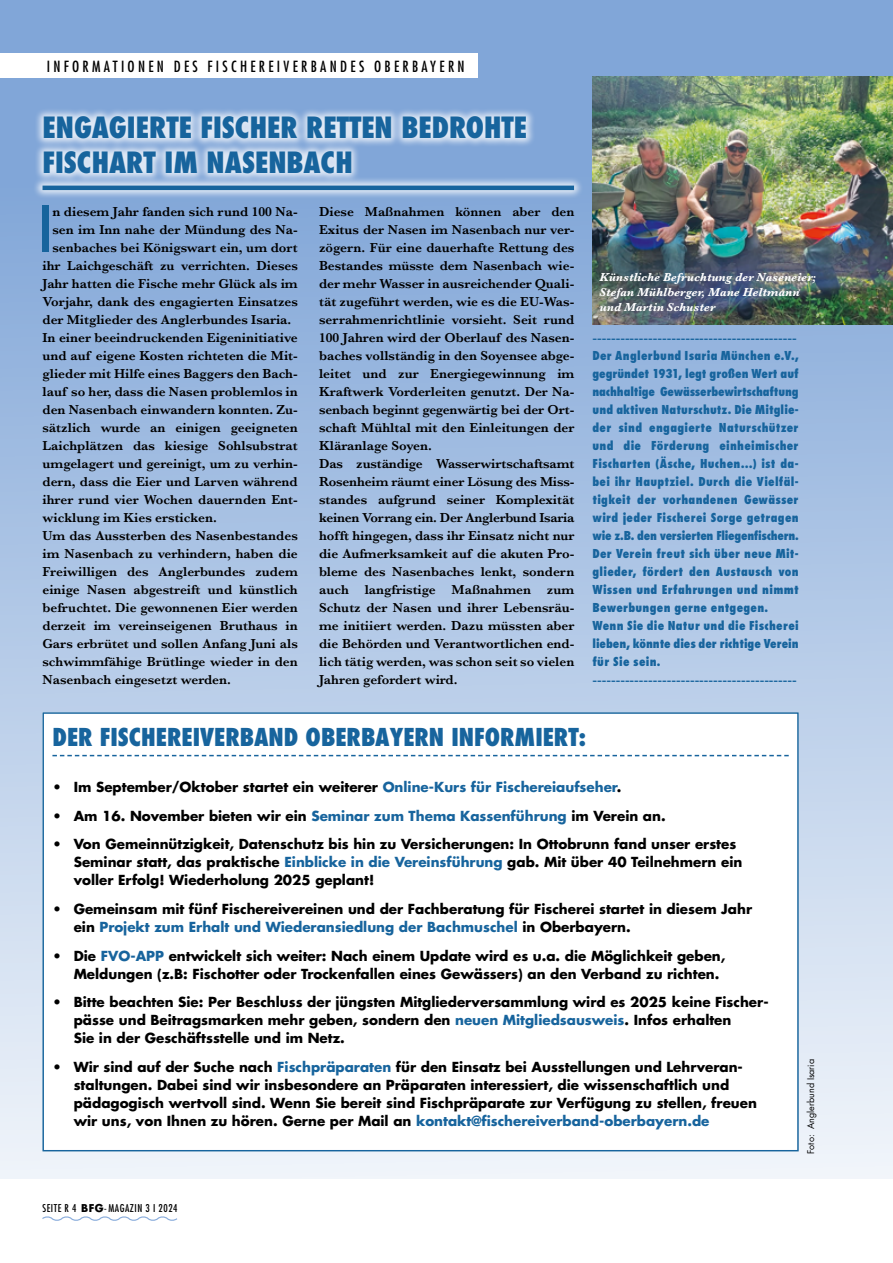
<style>
.page{position:relative;width:893px;height:1263px;background:#fff}
.page>*{position:absolute;margin:0;border:0;box-sizing:border-box;transform-origin:0 0}
.t1{font:condensed 61.2px "Futura Std";color:#17649d}
.t2{font:800 condensed 28.5px/34.5px "Futura";color:#17649d}
.t3{font:800 condensed 24px "Futura";color:#17649d}
.t4{font:condensed 15px "Futura Std";letter-spacing:.22em;color:#000}
.t5{font:600 13.5px/18px "Baskerville";color:#000}
.t6{font:700 13.5px/18px "Futura Std";color:#000}
.t7{font:600 13.5px "Baskerville";color:#17649d}
.t8{font:800 condensed 12px/18px "Futura Std";letter-spacing:.02em;color:#17649d}
.t9{font:italic 700 12px/15px "Baskerville";color:#fff}
.t10{font:condensed 10.5px "Futura Std";letter-spacing:.05em;color:#000}
.t11{font:9px "Futura Std";color:#000}
.s1{color:#17649d}
.s2{font-weight:700;font-stretch:normal}
</style>
<div class="page">
<div style="left:0;top:0;width:893px;height:1179px;background:linear-gradient(to bottom,#739cd3,#eff3fa)"></div>
<svg style="left:42px;top:1216px;width:135px;height:5px"></svg>
<div style="left:0;top:54px;width:477px;height:24px;background:#fff"></div>
<div style="left:43px;top:712px;width:756px;height:440px;background:#fff"></div>
<svg style="left:52px;top:755px;width:737px;height:1px"></svg>
<div style="left:42px;top:712px;width:757px;height:439px;border:2px solid #17649d"></div>
<img style="left:592px;top:76px;width:301px;height:248px">
<div style="left:32px;top:107px;width:552px;height:92px;background:#fff;opacity:.75"></div>
<hr style="left:43px;top:186px;width:531px;height:4px;background:#17649d">
<p class="t4" style="left:47px;top:58px;width:419px">INFORMATIONEN DES FISCHEREIVERBANDES OBERBAYERN</p>
<h2 class="t2" style="left:43px;top:111px;width:486px">ENGAGIERTE FISCHER RETTEN BEDROHTE<br>FISCHART IM NASENBACH</h2>
<h1 class="t1" style="left:39px;top:193px;width:15px">I</h1>
<p class="t5" style="left:52px;top:203px;width:247px">n diesem Jahr fanden sich rund 100 Na-</p>
<p class="t5" style="left:52px;top:221px;width:247px">sen im Inn nahe der Mündung des Na-</p>
<p class="t5" style="left:52px;top:238px;width:247px">senbaches bei Königswart ein, um dort</p>
<p class="t5" style="left:43px;top:256px;width:257px">ihr Laichgeschäft zu verrichten. Dieses</p>
<p class="t5" style="left:43px;top:274px;width:257px">Jahr hatten die Fische mehr Glück als im</p>
<p class="t5" style="left:43px;top:292px;width:257px">Vorjahr, dank des engagierten Einsatzes</p>
<p class="t5" style="left:43px;top:310px;width:250px">der Mitglieder des Anglerbundes Isaria.</p>
<p class="t5" style="left:43px;top:328px;width:257px">In einer beeindruckenden Eigeninitiative</p>
<p class="t5" style="left:43px;top:346px;width:257px">und auf eigene Kosten richteten die Mit-</p>
<p class="t5" style="left:43px;top:364px;width:257px">glieder mit Hilfe eines Baggers den Bach-</p>
<p class="t5" style="left:43px;top:382px;width:257px">lauf so her, dass die Nasen problemlos in</p>
<p class="t5" style="left:43px;top:400px;width:257px">den Nasenbach einwandern konnten. Zu-</p>
<p class="t5" style="left:43px;top:418px;width:257px">sätzlich wurde an einigen geeigneten</p>
<p class="t5" style="left:43px;top:436px;width:257px">Laichplätzen das kiesige Sohlsubstrat</p>
<p class="t5" style="left:43px;top:454px;width:257px">umgelagert und gereinigt, um zu verhin-</p>
<p class="t5" style="left:43px;top:472px;width:257px">dern, dass die Eier und Larven während</p>
<p class="t5" style="left:43px;top:490px;width:257px">ihrer rund vier Wochen dauernden Ent-</p>
<p class="t5" style="left:43px;top:508px;width:176px">wicklung im Kies ersticken.</p>
<p class="t5" style="left:43px;top:526px;width:257px">Um das Aussterben des Nasenbestandes</p>
<p class="t5" style="left:43px;top:544px;width:257px">im Nasenbach zu verhindern, haben die</p>
<p class="t5" style="left:43px;top:562px;width:257px">Freiwilligen des Anglerbundes zudem</p>
<p class="t5" style="left:43px;top:580px;width:257px">einige Nasen abgestreift und künstlich</p>
<p class="t5" style="left:43px;top:598px;width:257px">befruchtet. Die gewonnenen Eier werden</p>
<p class="t5" style="left:43px;top:616px;width:257px">derzeit im vereinseigenen Bruthaus in</p>
<p class="t5" style="left:43px;top:634px;width:257px">Gars erbrütet und sollen Anfang Juni als</p>
<p class="t5" style="left:43px;top:652px;width:257px">schwimmfähige Brütlinge wieder in den</p>
<p class="t5" style="left:43px;top:670px;width:190px">Nasenbach eingesetzt werden.</p>
<p class="t5" style="left:319px;top:202px;width:257px">Diese Maßnahmen können aber den Exitus der Nasen im Nasenbach nur ver&shy;zögern. Für eine dauerhafte Rettung des Bestandes müsste dem Nasenbach wie&shy;der mehr Wasser in ausreichender Quali&shy;tät zugeführt werden, wie es die EU-Was&shy;serrahmenrichtlinie vorsieht. Seit rund 100 Jahren wird der Oberlauf des Nasen&shy;baches vollständig in den Soyensee abge&shy;leitet und zur Energiegewinnung im Kraftwerk Vorderleiten genutzt. Der Na&shy;senbach beginnt gegenwärtig bei der Ort&shy;schaft Mühltal mit den Einleitungen der Kläranlage Soyen.<br>Das zuständige Wasserwirtschaftsamt Rosenheim räumt einer Lösung des Miss&shy;standes aufgrund seiner Komplexität keinen Vorrang ein. Der Anglerbund Isaria hofft hingegen, dass ihr Einsatz nicht nur die Aufmerksamkeit auf die akuten Pro&shy;bleme des Nasenbaches lenkt, sondern auch langfristige Maßnahmen zum Schutz der Nasen und ihrer Lebensräu&shy;me initiiert werden. Dazu müssten aber die Behörden und Verantwortlichen end&shy;lich tätig werden, was schon seit so vielen Jahren gefordert wird.</p>
<p class="t9" style="left:600px;top:269px;width:218px">Künstliche Befruchtung der Naseneier;<br>Stefan Mühlberger, Mane Heltmann und Martin Schuster</p>
<p class="t7" style="left:592px;top:328px;width:206px">--------------------------------------------</p>
<p class="t8" style="left:592px;top:346px;width:208px">Der Anglerbund Isaria München e.V., gegründet 1931, legt großen Wert auf nachhaltige Gewässerbewirtschaftung und aktiven Naturschutz. Die Mitglie&shy;der sind engagierte Naturschützer und die Förderung einheimischer Fischarten (Äsche, Huchen…) ist da&shy;bei ihr Hauptziel. Durch die Vielfäl&shy;tigkeit der vorhandenen Gewässer wird jeder Fischerei Sorge getragen wie z.B. den versierten Fliegenfischern.<br>Der Verein freut sich über neue Mit&shy;glieder, fördert den Austausch von Wissen und Erfahrungen und nimmt Bewerbungen gerne entgegen.<br>Wenn Sie die Natur und die Fischerei lieben, könnte dies der richtige Verein für Sie sein.</p>
<p class="t7" style="left:592px;top:670px;width:206px">--------------------------------------------</p>
<h3 class="t3" style="left:52px;top:721px;width:535px">DER FISCHEREIVERBAND OBERBAYERN INFORMIERT:</h3>
<p class="t6" style="left:52px;top:778px;width:570px">• Im September/Oktober startet ein weiterer <span class="s1">Online-Kurs für Fischereiaufseher</span>.</p>
<p class="t6" style="left:52px;top:806px;width:615px">• Am 16. November bieten wir ein <span class="s1">Seminar zum Thema Kassenführung</span> im Verein an.</p>
<p class="t6" style="left:74px;top:835px;width:670px;text-indent:-21px">• Von Gemeinnützigkeit, Datenschutz bis hin zu Versicherungen: In Ottobrunn fand unser erstes<br>Seminar statt, das praktische <span class="s1">Einblicke in die Vereinsführung</span> gab. Mit über 40 Teilnehmern ein voller Erfolg! Wiederholung 2025 geplant!</p>
<p class="t6" style="left:74px;top:900px;width:680px;text-indent:-21px">• Gemeinsam mit fünf Fischereivereinen und der Fachberatung für Fischerei startet in diesem Jahr ein <span class="s1">Projekt zum Erhalt und Wiederansiedlung der Bachmuschel</span> in Oberbayern.</p>
<p class="t6" style="left:74px;top:946px;width:653px;text-indent:-21px">• Die <span class="s1">FVO-APP</span> entwickelt sich weiter: Nach einem Update wird es u.a. die Möglichkeit geben,<br>Meldungen (z.B: Fischotter oder Trockenfallen eines Gewässers) an den Verband zu richten.</p>
<p class="t6" style="left:74px;top:993px;width:696px;text-indent:-21px">• Bitte beachten Sie: Per Beschluss der jüngsten Mitgliederversammlung wird es 2025 keine Fischer&shy;pässe und Beitragsmarken mehr geben, sondern den <span class="s1">neuen Mitgliedsausweis</span>. Infos erhalten<br>Sie in der Geschäftsstelle und im Netz.</p>
<p class="t6" style="left:74px;top:1058px;width:685px;text-indent:-21px">• Wir sind auf der Suche nach <span class="s1">Fischpräparaten</span> für den Einsatz bei Ausstellungen und Lehrveran&shy;staltungen. Dabei sind wir insbesondere an Präparaten interessiert, die wissenschaftlich und pädagogisch wertvoll sind. Wenn Sie bereit sind Fischpräparate zur Verfügung zu stellen, freuen wir uns, von Ihnen zu hören. Gerne per Mail an <span class="s1">kontakt@fischereiverband-oberbayern.de</span></p>
<p class="t10" style="left:43px;top:1202px;width:136px">SEITE R 4 <span class="s2">BFG</span>-MAGAZIN 3 I 2024</p>
<p class="t11" style="left:805px;top:1154px;width:96px;rotate:-90deg">Foto: Anglerbund Isaria</p>
</div>
